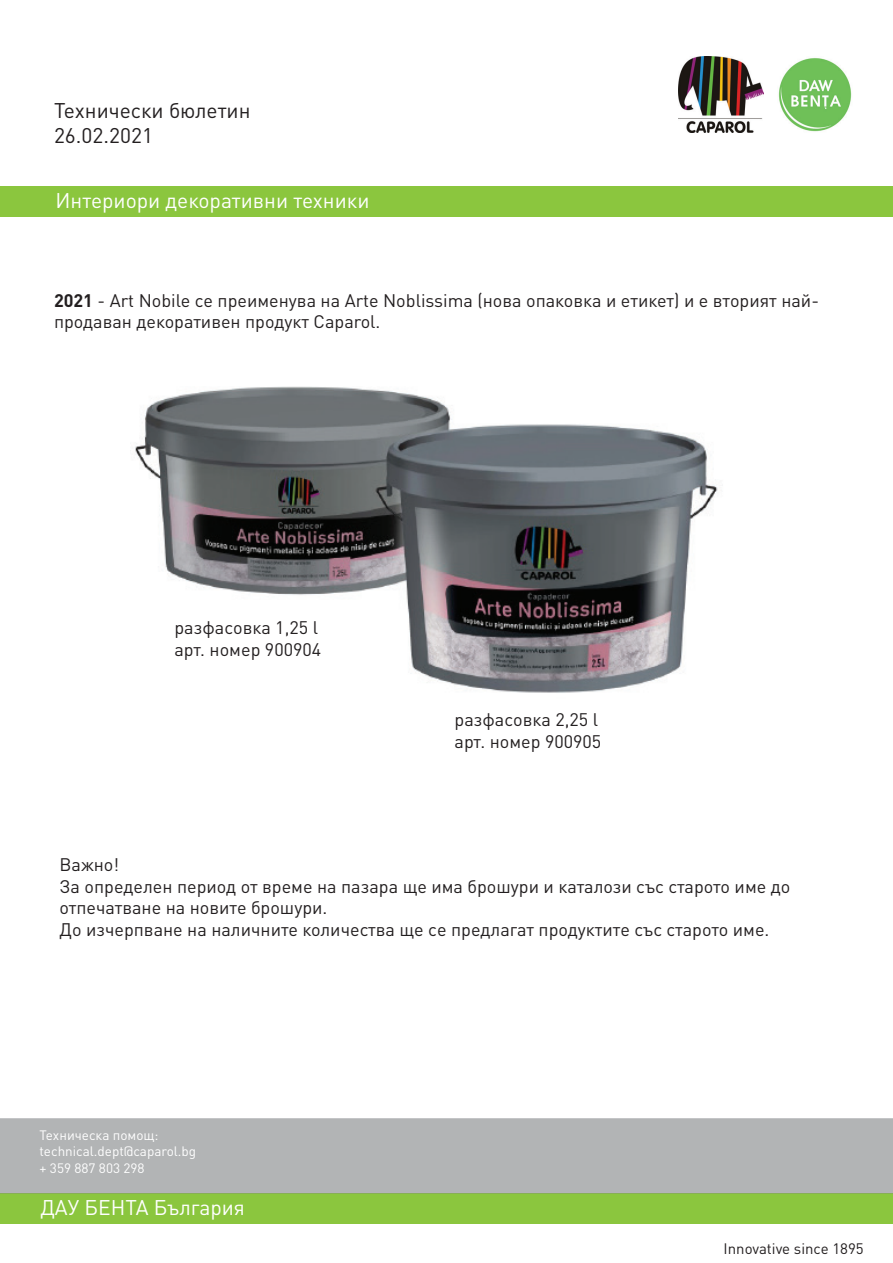
<style>
.page{position:relative;width:893px;height:1263px;background:#fff}
.page>*{position:absolute;margin:0;border:0;box-sizing:border-box;transform-origin:0 0}
.t1{font:21px "DIN Pro";color:#fff}
.t2{font:21px/25.2px "DIN Pro";color:#231f20}
.t3{font:18px/21.6px "DIN Pro";color:#231f20}
.t4{font:15px "DIN Pro";color:#231f20}
.t5{font:13.5px/16.2px "DIN Pro";color:#fff}
.s1{font-weight:700}
</style>
<div class="page">
<div style="left:0;top:186px;width:893px;height:31px;background:#8bc63e"></div>
<img style="left:778px;top:58px;width:74px;height:74px">
<img style="left:679px;top:57px;width:84px;height:76px">
<img style="left:135px;top:386px;width:583px;height:307px">
<div style="left:0;top:1193px;width:893px;height:30px;background:#8bc63e"></div>
<div style="left:0;top:1118px;width:893px;height:75px;background:#b2b4b5"></div>
<p class="t2" style="left:54px;top:97px;width:198px">Технически бюлетин<br>26.02.2021</p>
<p class="t1" style="left:55px;top:186px;width:315px">Интериори декоративни техники</p>
<p class="t3" style="left:54px;top:288px;width:766px"><span class="s1">2021</span> - Art Nobile се преименува на Arte Noblissima (нова опаковка и етикет) и е вторият най&shy;продаван декоративен продукт Caparol.</p>
<p class="t3" style="left:174px;top:616px;width:148px">разфасовка 1,25 l арт. номер 900904</p>
<p class="t3" style="left:454px;top:708px;width:148px">разфасовка 2,25 l арт. номер 900905</p>
<p class="t3" style="left:60px;top:853px;width:732px">Важно!<br>За определен период от време на пазара ще има брошури и каталози със старото име до отпечатване на новите брошури.<br>До изчерпване на наличните количества ще се предлагат продуктите със старото име.</p>
<p class="t5" style="left:40px;top:1126px;width:158px">Техническа помощ: technical.dept@caparol.bg + 359 887 803 298</p>
<p class="t1" style="left:40px;top:1193px;width:206px">ДАУ БЕНТА България</p>
<p class="t4" style="left:724px;top:1239px;width:142px">Innovative since 1895</p>
</div>
